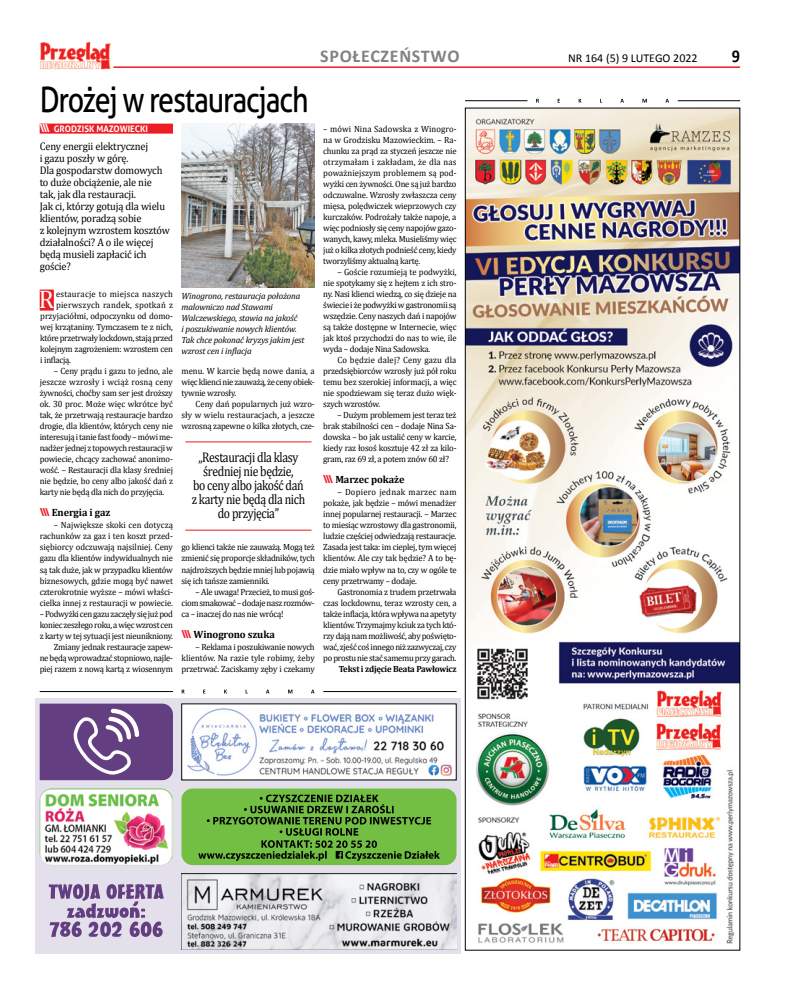
<style>
.page{position:relative;width:794px;height:993px;background:#fff}
.page>*{position:absolute;margin:0;border:0;box-sizing:border-box;transform-origin:0 0}
.t1{font:35px "Aller";letter-spacing:-.04em;color:#000;scale:.82 1}
.t2{font:25.5px "Cambria";color:#fff;scale:.96 1}
.t3{font:700 18px "Calibri";letter-spacing:.04em;color:#808285}
.t4{font:700 18px "Calibri";color:#000;scale:.9 1}
.t5{font:14px/14px "Cambria";letter-spacing:-.03em;color:#000;text-align:center;scale:.84 1}
.t6{font:12px "Calibri";color:#000}
.t7{font:11px/12px "Cambria";letter-spacing:-.015em;color:#000;scale:.95 1}
.t8{font:700 10.5px "Cambria";letter-spacing:-.01em;color:#000}
.t9{font:9px/11px "Cambria";letter-spacing:-.025em;color:#000;text-align:justify;scale:.96 1}
.t10{font:italic 9px/11px "Cambria";letter-spacing:-.015em;color:#000}
.t11{font:9px "Cambria";letter-spacing:.025em;color:#000;scale:.96 1}
.t12{font:9px "Cambria";color:#000;scale:.96 1}
.t13{font:700 9px "Cambria";letter-spacing:-.025em;color:#000;scale:.96 1}
.t14{font:700 9px "Aller";color:#fff;scale:.96 1}
.s1{font-size:11px}
.s2{font-family:"Aller";font-size:11px;color:#ed1d24}
</style>
<div class="page">
<hr style="left:113px;top:66px;width:627px;height:2px;background:#ed1d24">
<img style="left:39px;top:43px;width:71px;height:27px">
<img style="left:467px;top:110px;width:271px;height:834px">
<div style="left:40px;top:123px;width:133px;height:10px;background:#ed1d24"></div>
<div style="left:40px;top:289px;width:14px;height:21px;background:#ed1d24"></div>
<svg style="left:35px;top:698px;width:426px;height:255px;fill:#e3dfeb"></svg>
<svg style="left:40px;top:703px;width:133px;height:77px"></svg>
<div style="left:181px;top:788px;width:275px;height:76px;background:#72bf44;border-radius:11px"></div>
<svg style="left:198px;top:794px;width:242px;height:66px"></svg>
<img style="left:181px;top:873px;width:275px;height:76px">
<img style="left:40px;top:788px;width:133px;height:76px">
<img style="left:181px;top:124px;width:134px;height:163px">
<hr style="left:185px;top:441px;width:126px;height:1px;background:#ed1d24">
<hr style="left:185px;top:529px;width:126px;height:1px;background:#ed1d24">
<img style="left:183px;top:705px;width:271px;height:73px">
<svg style="left:49px;top:883px;width:115px;height:53px"></svg>
<hr style="left:465px;top:100px;width:62px;height:1px;background:#000">
<hr style="left:677px;top:100px;width:63px;height:1px;background:#000">
<svg style="left:536px;top:99px;width:133px;height:4px"></svg>
<hr style="left:40px;top:691px;width:133px;height:1px;background:#000">
<hr style="left:323px;top:691px;width:133px;height:1px;background:#000">
<svg style="left:182px;top:689px;width:132px;height:4px"></svg>
<h1 class="t1" style="left:40px;top:79px;width:329px">Drożej w restauracjach</h1>
<h3 class="t3" style="left:320px;top:45px;width:141px">SPOŁECZEŃSTWO</h3>
<h3 class="t6" style="left:568px;top:51px;width:131px">NR 164 (5) 9 LUTEGO 2022</h3>
<h3 class="t4" style="left:731px;top:45px;width:11px">9</h3>
<p class="t14" style="left:40px;top:123px;width:114px"><span class="s1">\\\</span> GRODZISK MAZOWIECKI</p>
<p class="t7" style="left:40px;top:140px;width:138px">Ceny energii elektrycznej<br>i gazu poszły w górę.<br>Dla gospodarstw domowych to duże obciążenie, ale nie tak, jak dla restauracji.<br>Jak ci, którzy gotują dla wielu klientów, poradzą sobie<br>z kolejnym wzrostem kosztów działalności? A o ile więcej będą musieli zapłacić ich goście?</p>
<h2 class="t2" style="left:39px;top:284px;width:17px">R</h2>
<p class="t11" style="left:56px;top:289px;width:123px">estauracje to miejsca naszych</p>
<p class="t11" style="left:56px;top:300px;width:123px">pierwszych randek, spotkań z</p>
<p class="t12" style="left:40px;top:311px;width:140px">przyjaciółmi, odpoczynku od domo-</p>
<p class="t9" style="left:40px;top:321px;width:140px">wej krzątaniny. Tymczasem te z nich,</p>
<p class="t9" style="left:40px;top:332px;width:140px">które przetrwały lockdown, stają przed</p>
<p class="t9" style="left:40px;top:343px;width:140px">kolejnym zagrożeniem: wzrostem cen</p>
<p class="t9" style="left:40px;top:354px;width:33px">i inflacją.</p>
<p class="t9" style="left:40px;top:365px;width:140px;text-indent:14px">– Ceny prądu i gazu to jedno, ale jeszcze wzrosły i wciąż rosną ceny żywności, choćby sam ser jest droższy ok. 30 proc. Może więc wkrótce być tak, że przetrwają restauracje bardzo drogie, dla klientów, których ceny nie interesują i tanie fast foody – mówi me&shy;nadżer jednej z topowych restauracji w powiecie, chcący zachować anonimo&shy;wość. – Restauracji dla klasy średniej nie będzie, bo ceny albo jakość dań z karty nie będą dla nich do przyjęcia.</p>
<p class="t8" style="left:40px;top:505px;width:72px"><span class="s2">\\\</span> Energia i gaz</p>
<p class="t9" style="left:40px;top:519px;width:140px;text-indent:14px">– Największe skoki cen dotyczą rachunków za gaz i ten koszt przed&shy;siębiorcy odczuwają najsilniej. Ceny gazu dla klientów indywidualnych nie są tak duże, jak w przypadku klientów biznesowych, gdzie mogą być nawet czterokrotnie wyższe – mówi właści&shy;cielka innej z restauracji w powiecie.</p>
<p class="t9" style="left:40px;top:607px;width:140px;text-align:right">– Podwyżki cen gazu zaczęły się już pod koniec zeszłego roku, a więc wzrost cen z karty w tej sytuacji jest nieunikniony.<br>Zmiany jednak restauracje zapew-<br>ne będą wprowadzać stopniowo, najle&shy;piej razem z nową kartą z wiosennym</p>
<p class="t10" style="left:181px;top:290px;width:124px">Winogrono, restauracja położona malowniczo nad Stawami<br>Walczewskiego, stawia na jakość<br>i poszukiwanie nowych klientów.<br>Tak chce pokonać kryzys jakim jest wzrost cen i inflacja</p>
<p class="t9" style="left:181px;top:365px;width:140px">menu. W karcie będą nowe dania, a więc klienci nie zauważą, że ceny obiek&shy;tywnie wzrosły.</p>
<p class="t9" style="left:181px;top:398px;width:140px;text-indent:14px">Ceny dań popularnych już wzro&shy;sły w wielu restauracjach, a jeszcze wzrosną zapewne o kilka złotych, cze-</p>
<h3 class="t5" style="left:192px;top:450px;width:137px">„Restauracji dla klasy średniej nie będzie,<br>bo ceny albo jakość dań z karty nie będą dla nich do przyjęcia”</h3>
<p class="t9" style="left:181px;top:541px;width:140px">go klienci także nie zauważą. Mogą też zmienić się proporcje składników, tych najdroższych będzie mniej lub pojawią się ich tańsze zamienniki.</p>
<p class="t9" style="left:181px;top:585px;width:140px;text-indent:14px">– Ale uwaga! Przecież, to musi goś&shy;ciom smakować – dodaje nasz rozmów&shy;ca – inaczej do nas nie wrócą!</p>
<p class="t8" style="left:181px;top:626px;width:95px"><span class="s2">\\\</span> Winogrono szuka</p>
<p class="t9" style="left:181px;top:640px;width:140px;text-indent:14px">– Reklama i poszukiwanie nowych klientów. Na razie tyle robimy, żeby przetrwać. Zaciskamy zęby i czekamy</p>
<p class="t9" style="left:323px;top:123px;width:140px">– mówi Nina Sadowska z Winogro&shy;na w Grodzisku Mazowieckim. – Ra&shy;chunku za prąd za styczeń jeszcze nie otrzymałam i zakładam, że dla nas poważniejszym problemem są pod&shy;wyżki cen żywności. One są już bardzo odczuwalne. Wzrosły zwłaszcza ceny mięsa, polędwiczek wieprzowych czy kurczaków. Podrożały także napoje, a więc podniosły się ceny napojów gazo&shy;wanych, kawy, mleka. Musieliśmy więc już o kilka złotych podnieść ceny, kiedy tworzyliśmy aktualną kartę.</p>
<p class="t9" style="left:323px;top:266px;width:140px;text-indent:14px">– Goście rozumieją te podwyżki, nie spotykamy się z hejtem z ich stro&shy;ny. Nasi klienci wiedzą, co się dzieje na świecie i że podwyżki w gastronomii są wszędzie. Ceny naszych dań i napojów są także dostępne w Internecie, więc jak ktoś przychodzi do nas to wie, ile wyda – dodaje Nina Sadowska.</p>
<p class="t9" style="left:323px;top:354px;width:140px;text-indent:14px">Co będzie dalej? Ceny gazu dla przedsiębiorców wzrosły już pół roku temu bez szerokiej informacji, a więc nie spodziewam się teraz dużo więk&shy;szych wzrostów.</p>
<p class="t9" style="left:323px;top:409px;width:140px;text-indent:14px">– Dużym problemem jest teraz też brak stabilności cen – dodaje Nina Sa&shy;dowska – bo jak ustalić ceny w karcie, kiedy raz łosoś kosztuje 42 zł za kilo&shy;gram, raz 69 zł, a potem znów 60 zł?</p>
<p class="t8" style="left:323px;top:472px;width:83px"><span class="s2">\\\</span> Marzec pokaże</p>
<p class="t9" style="left:323px;top:486px;width:140px;text-indent:14px">– Dopiero jednak marzec nam pokaże, jak będzie – mówi menadżer innej popularnej restauracji. – Marzec to miesiąc wzrostowy dla gastronomii, ludzie częściej odwiedzają restauracje.<br>Zasada jest taka: im cieplej, tym więcej klientów. Ale czy tak będzie? A to bę&shy;dzie miało wpływ na to, czy w ogóle te ceny przetrwamy – dodaje.</p>
<p class="t9" style="left:323px;top:585px;width:140px;text-indent:14px">Gastronomia z trudem przetrwała czas lockdownu, teraz wzrosty cen, a także inflacja, która wpływa na apetyty klientów. Trzymajmy kciuk za tych któ&shy;rzy dają nam możliwość, aby poświęto&shy;wać, zjeść coś innego niż zazwyczaj, czy po prostu nie stać samemu przy garach.</p>
<p class="t13" style="left:339px;top:662px;width:124px">Tekst i zdjęcie Beata Pawłowicz</p>
</div>
